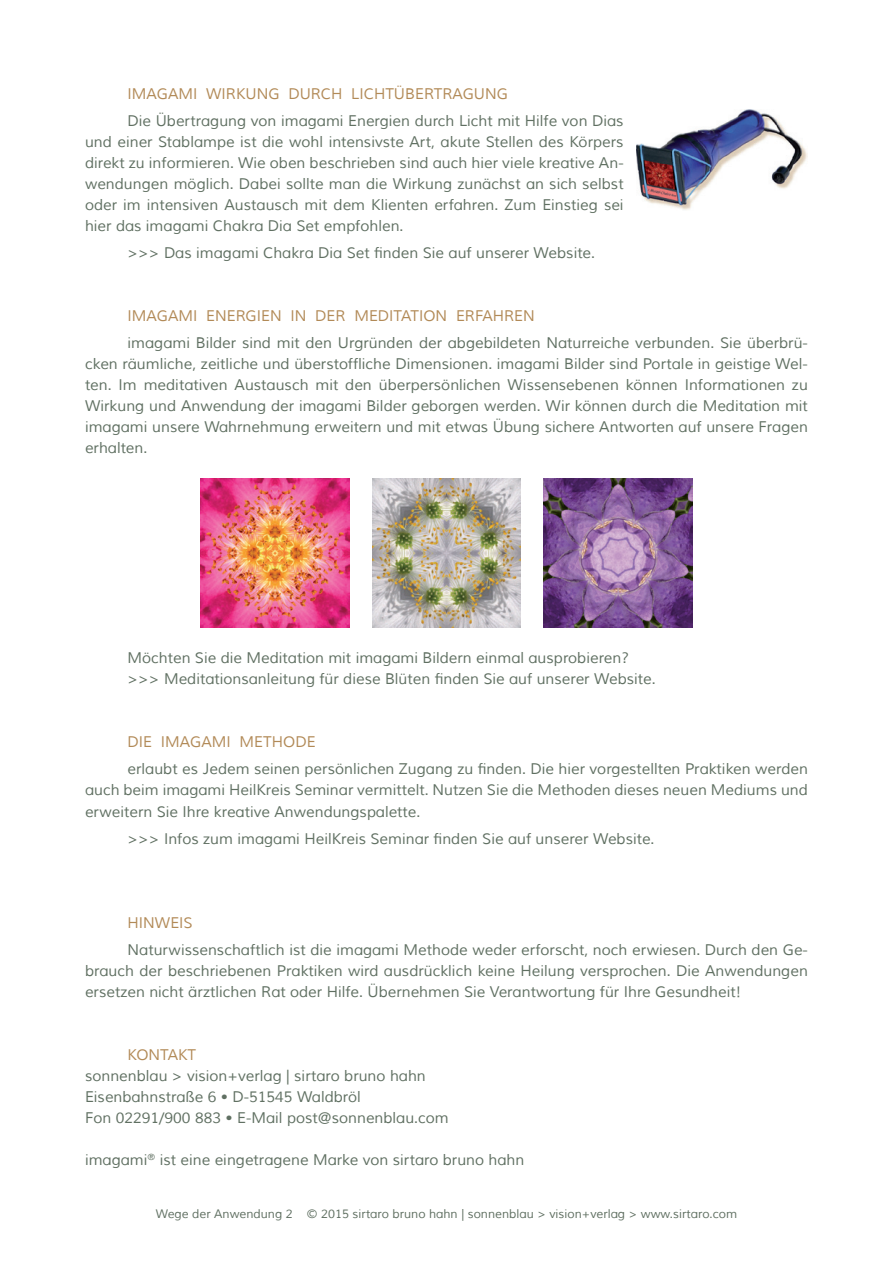
<style>
.page{position:relative;width:893px;height:1263px;background:#fff}
.page>*{position:absolute;margin:0;border:0;box-sizing:border-box;transform-origin:0 0}
.t1{font:15px/21px "Muli";color:#607062;text-align:justify}
.t2{font:15px "Muli";color:#b28a57}
.t3{font:12px "Muli";color:#607062}
</style>
<div class="page">
<img style="left:636px;top:109px;width:172px;height:101px">
<img style="left:201px;top:479px;width:148px;height:149px">
<img style="left:372px;top:479px;width:149px;height:149px">
<img style="left:544px;top:479px;width:148px;height:149px">
<p class="t2" style="left:128px;top:85px;width:382px">IMAGAMI WIRKUNG DURCH LICHTÜBERTRAGUNG</p>
<p class="t1" style="left:85px;top:111px;width:540px;text-indent:43px">Die Übertragung von imagami Energien durch Licht mit Hilfe von Dias und einer Stablampe ist die wohl intensivste Art, akute Stellen des Körpers direkt zu informieren. Wie oben beschrieben sind auch hier viele kreative An&shy;wendungen möglich. Dabei sollte man die Wirkung zunächst an sich selbst oder im intensiven Austausch mit dem Klienten erfahren. Zum Einstieg sei hier das imagami Chakra Dia Set empfohlen.</p>
<p class="t1" style="left:128px;top:243px;width:469px">&gt;&gt;&gt; Das imagami Chakra Dia Set finden Sie auf unserer Website.</p>
<p class="t2" style="left:128px;top:307px;width:409px">IMAGAMI ENERGIEN IN DER MEDITATION ERFAHREN</p>
<p class="t1" style="left:85px;top:333px;width:724px;text-indent:43px">imagami Bilder sind mit den Urgründen der abgebildeten Naturreiche verbunden. Sie überbrü&shy;cken räumliche, zeitliche und überstoffliche Dimensionen. imagami Bilder sind Portale in geistige Wel&shy;ten. Im meditativen Austausch mit den überpersönlichen Wissensebenen können Informationen zu Wirkung und Anwendung der imagami Bilder geborgen werden. Wir können durch die Meditation mit imagami unsere Wahrnehmung erweitern und mit etwas Übung sichere Antworten auf unsere Fragen erhalten.</p>
<p class="t1" style="left:128px;top:648px;width:530px">Möchten Sie die Meditation mit imagami Bildern einmal ausprobieren? &gt;&gt;&gt; Meditationsanleitung für diese Blüten finden Sie auf unserer Website.</p>
<p class="t2" style="left:128px;top:733px;width:190px">DIE IMAGAMI METHODE</p>
<p class="t1" style="left:85px;top:759px;width:724px;text-indent:43px">erlaubt es Jedem seinen persönlichen Zugang zu finden. Die hier vorgestellten Praktiken werden auch beim imagami HeilKreis Seminar vermittelt. Nutzen Sie die Methoden dieses neuen Mediums und erweitern Sie Ihre kreative Anwendungspalette.</p>
<p class="t1" style="left:128px;top:828px;width:528px">&gt;&gt;&gt; Infos zum imagami HeilKreis Seminar finden Sie auf unserer Website.</p>
<p class="t2" style="left:128px;top:913px;width:67px">HINWEIS</p>
<p class="t1" style="left:85px;top:939px;width:724px;text-indent:43px">Naturwissenschaftlich ist die imagami Methode weder erforscht, noch erwiesen. Durch den Ge&shy;brauch der beschriebenen Praktiken wird ausdrücklich keine Heilung versprochen. Die Anwendungen ersetzen nicht ärztlichen Rat oder Hilfe. Übernehmen Sie Verantwortung für Ihre Gesundheit!</p>
<p class="t2" style="left:128px;top:1045px;width:70px">KONTAKT</p>
<p class="t1" style="left:85px;top:1065px;width:365px;text-align:left">sonnenblau &gt; vision+verlag | sirtaro bruno hahn<br>Eisenbahnstraße 6 • D-51545 Waldbröl<br>Fon 02291/900 883 • E-Mail post@sonnenblau.com</p>
<p class="t1" style="left:85px;top:1149px;width:441px">imagami<sup>®</sup> ist eine eingetragene Marke von sirtaro bruno hahn</p>
<p class="t3" style="left:156px;top:1206px;width:583px">Wege der Anwendung 2 © 2015 sirtaro bruno hahn | sonnenblau &gt; vision+verlag &gt; www.sirtaro.com</p>
</div>
